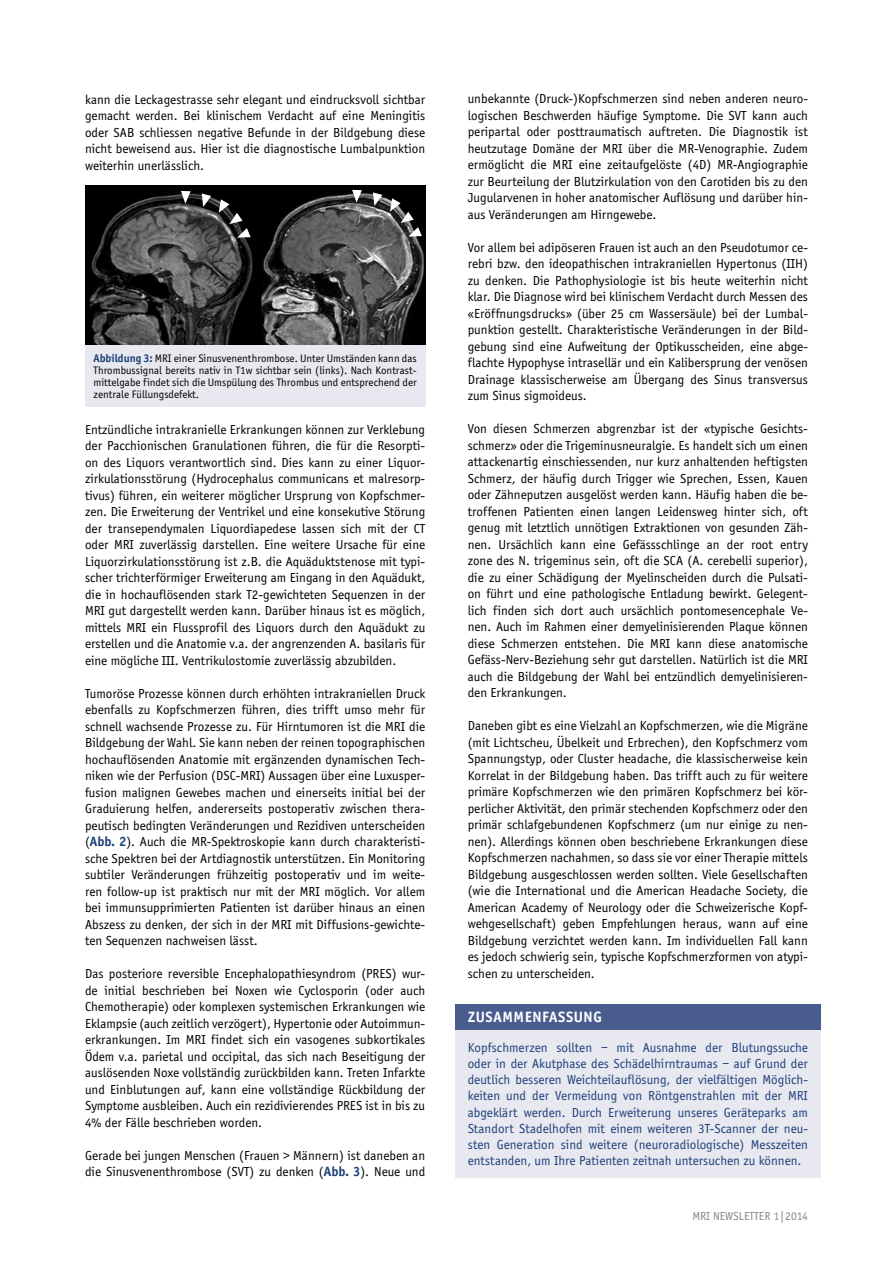
<style>
.page{position:relative;width:893px;height:1263px;background:#fff}
.page>*{position:absolute;margin:0;border:0;box-sizing:border-box;transform-origin:0 0}
.t1{font:700 15px "Officina Sans ITC Std";letter-spacing:.04em;color:#fff}
.t2{font:13.5px/16.5px "Officina Sans EFOP";color:#000;text-align:justify}
.t3{font:13.5px/16.2px "Officina Sans EFOP";color:#1c4078;text-align:justify}
.t4{font:12px "Officina Sans EFOP";color:#878787}
.t5{font:11.25px/12px "Officina Sans EFOP";color:#000;text-align:justify}
.s1{font-family:"Officina Sans ITC Std";font-weight:700;color:#1c4078}
</style>
<div class="page">
<div style="left:455px;top:1029px;width:366px;height:149px;background:#e8e8f1"></div>
<div style="left:455px;top:1004px;width:366px;height:25px;background:#495c8e"></div>
<img style="left:85px;top:186px;width:340px;height:159px">
<div style="left:85px;top:345px;width:340px;height:61px;background:#e8e8f1"></div>
<svg style="left:219px;top:199px;width:32px;height:39px"></svg>
<svg style="left:202px;top:193px;width:9px;height:14px"></svg>
<svg style="left:181px;top:191px;width:10px;height:13px"></svg>
<svg style="left:390px;top:198px;width:32px;height:39px"></svg>
<svg style="left:373px;top:192px;width:9px;height:14px"></svg>
<svg style="left:352px;top:190px;width:10px;height:13px"></svg>
<p class="t2" style="left:85px;top:91px;width:342px">kann die Leckagestrasse sehr elegant und eindrucksvoll sichtbar gemacht werden. Bei klinischem Verdacht auf eine Meningitis oder SAB schliessen negative Befunde in der Bildgebung diese nicht beweisend aus. Hier ist die diagnostische Lumbalpunktion weiterhin unerlässlich.</p>
<p class="t5" style="left:94px;top:352px;width:325px"><span class="s1">Abbildung 3:</span> MRI einer Sinusvenenthrombose. Unter Umständen kann das Thrombussignal bereits nativ in T1w sichtbar sein (links). Nach Kontrast&shy;mittelgabe findet sich die Umspülung des Thrombus und entsprechend der zentrale Füllungsdefekt.</p>
<p class="t2" style="left:85px;top:421px;width:342px">Entzündliche intrakranielle Erkrankungen können zur Verklebung der Pacchionischen Granulationen führen, die für die Resorpti&shy;on des Liquors verantwortlich sind. Dies kann zu einer Liquor&shy;zirkulationsstörung (Hydrocephalus communicans et malresorp&shy;tivus) führen, ein weiterer möglicher Ursprung von Kopfschmer&shy;zen. Die Erweiterung der Ventrikel und eine konsekutive Störung der transependymalen Liquordiapedese lassen sich mit der CT oder MRI zuverlässig darstellen. Eine weitere Ursache für eine Liquorzirkulationsstörung ist z.B. die Aquäduktstenose mit typi&shy;scher trichterförmiger Erweiterung am Eingang in den Aquädukt, die in hochauflösenden stark T2-gewichteten Sequenzen in der MRI gut dargestellt werden kann. Darüber hinaus ist es möglich, mittels MRI ein Flussprofil des Liquors durch den Aquädukt zu erstellen und die Anatomie v.a. der angrenzenden A. basilaris für eine mögliche III. Ventrikulostomie zuverlässig abzubilden.</p>
<p class="t2" style="left:85px;top:685px;width:342px">Tumoröse Prozesse können durch erhöhten intrakraniellen Druck ebenfalls zu Kopfschmerzen führen, dies trifft umso mehr für schnell wachsende Prozesse zu. Für Hirntumoren ist die MRI die Bildgebung der Wahl. Sie kann neben der reinen topographischen hochauflösenden Anatomie mit ergänzenden dynamischen Tech&shy;niken wie der Perfusion (DSC-MRI) Aussagen über eine Luxusper&shy;fusion malignen Gewebes machen und einerseits initial bei der Graduierung helfen, andererseits postoperativ zwischen thera&shy;peutisch bedingten Veränderungen und Rezidiven unterscheiden (<span class="s1">Abb. 2</span>). Auch die MR-Spektroskopie kann durch charakteristi&shy;sche Spektren bei der Artdiagnostik unterstützen. Ein Monitoring subtiler Veränderungen frühzeitig postoperativ und im weite&shy;ren follow-up ist praktisch nur mit der MRI möglich. Vor allem bei immunsupprimierten Patienten ist darüber hinaus an einen Abszess zu denken, der sich in der MRI mit Diffusions-gewichte&shy;ten Sequenzen nachweisen lässt.</p>
<p class="t2" style="left:85px;top:965px;width:342px">Das posteriore reversible Encephalopathiesyndrom (PRES) wur&shy;de initial beschrieben bei Noxen wie Cyclosporin (oder auch Chemotherapie) oder komplexen systemischen Erkrankungen wie Eklampsie (auch zeitlich verzögert), Hypertonie oder Autoimmun&shy;erkrankungen. Im MRI findet sich ein vasogenes subkortikales Ödem v.a. parietal und occipital, das sich nach Beseitigung der auslösenden Noxe vollständig zurückbilden kann. Treten Infarkte und Einblutungen auf, kann eine vollständige Rückbildung der Symptome ausbleiben. Auch ein rezidivierendes PRES ist in bis zu 4% der Fälle beschrieben worden.</p>
<p class="t2" style="left:85px;top:1147px;width:342px">Gerade bei jungen Menschen (Frauen &gt; Männern) ist daneben an die Sinusvenenthrombose (SVT) zu denken (<span class="s1">Abb. 3</span>). Neue und</p>
<p class="t2" style="left:468px;top:91px;width:342px">unbekannte (Druck-)Kopfschmerzen sind neben anderen neuro&shy;logischen Beschwerden häufige Symptome. Die SVT kann auch peripartal oder posttraumatisch auftreten. Die Diagnostik ist heutzutage Domäne der MRI über die MR-Venographie. Zudem ermöglicht die MRI eine zeitaufgelöste (4D) MR-Angiographie zur Beurteilung der Blutzirkulation von den Carotiden bis zu den Jugularvenen in hoher anatomischer Auflösung und darüber hin&shy;aus Veränderungen am Hirngewebe.</p>
<p class="t2" style="left:468px;top:239px;width:342px">Vor allem bei adipöseren Frauen ist auch an den Pseudotumor ce&shy;rebri bzw. den ideopathischen intrakraniellen Hypertonus (IIH) zu denken. Die Pathophysiologie ist bis heute weiterhin nicht klar. Die Diagnose wird bei klinischem Verdacht durch Messen des «Eröffnungsdrucks» (über 25 cm Wassersäule) bei der Lumbal&shy;punktion gestellt. Charakteristische Veränderungen in der Bild&shy;gebung sind eine Aufweitung der Optikusscheiden, eine abge&shy;flachte Hypophyse intrasellär und ein Kalibersprung der venösen Drainage klassischerweise am Übergang des Sinus transversus zum Sinus sigmoideus.</p>
<p class="t2" style="left:468px;top:421px;width:342px">Von diesen Schmerzen abgrenzbar ist der «typische Gesichts&shy;schmerz» oder die Trigeminusneuralgie. Es handelt sich um einen attackenartig einschiessenden, nur kurz anhaltenden heftigsten Schmerz, der häufig durch Trigger wie Sprechen, Essen, Kauen oder Zähneputzen ausgelöst werden kann. Häufig haben die be&shy;troffenen Patienten einen langen Leidensweg hinter sich, oft genug mit letztlich unnötigen Extraktionen von gesunden Zäh&shy;nen. Ursächlich kann eine Gefässschlinge an der root entry zone des N. trigeminus sein, oft die SCA (A. cerebelli superior), die zu einer Schädigung der Myelinscheiden durch die Pulsati&shy;on führt und eine pathologische Entladung bewirkt. Gelegent&shy;lich finden sich dort auch ursächlich pontomesencephale Ve&shy;nen. Auch im Rahmen einer demyelinisierenden Plaque können diese Schmerzen entstehen. Die MRI kann diese anatomische Gefäss-Nerv-Beziehung sehr gut darstellen. Natürlich ist die MRI auch die Bildgebung der Wahl bei entzündlich demyelinisieren&shy;den Erkrankungen.</p>
<p class="t2" style="left:468px;top:718px;width:342px">Daneben gibt es eine Vielzahl an Kopfschmerzen, wie die Migräne (mit Lichtscheu, Übelkeit und Erbrechen), den Kopfschmerz vom Spannungstyp, oder Cluster headache, die klassischerweise kein Korrelat in der Bildgebung haben. Das trifft auch zu für weitere primäre Kopfschmerzen wie den primären Kopfschmerz bei kör&shy;perlicher Aktivität, den primär stechenden Kopfschmerz oder den primär schlafgebundenen Kopfschmerz (um nur einige zu nen&shy;nen). Allerdings können oben beschriebene Erkrankungen diese Kopfschmerzen nachahmen, so dass sie vor einer Therapie mittels Bildgebung ausgeschlossen werden sollten. Viele Gesellschaften (wie die International und die American Headache Society, die American Academy of Neurology oder die Schweizerische Kopf&shy;wehgesellschaft) geben Empfehlungen heraus, wann auf eine Bildgebung verzichtet werden kann. Im individuellen Fall kann es jedoch schwierig sein, typische Kopfschmerzformen von atypi&shy;schen zu unterscheiden.</p>
<p class="t1" style="left:468px;top:1008px;width:135px">ZUSAMMENFASSUNG</p>
<p class="t3" style="left:468px;top:1039px;width:342px">Kopfschmerzen sollten – mit Ausnahme der Blutungssuche oder in der Akutphase des Schädelhirntraumas – auf Grund der deutlich besseren Weichteilauflösung, der vielfältigen Möglich&shy;keiten und der Vermeidung von Röntgenstrahlen mit der MRI abgeklärt werden. Durch Erweiterung unseres Geräteparks am Standort Stadelhofen mit einem weiteren 3T-Scanner der neu&shy;sten Generation sind weitere (neuroradiologische) Messzeiten entstanden, um Ihre Patienten zeitnah untersuchen zu können.</p>
<p class="t4" style="left:692px;top:1210px;width:117px">MRI NEWSLETTER 1|2014</p>
</div>
